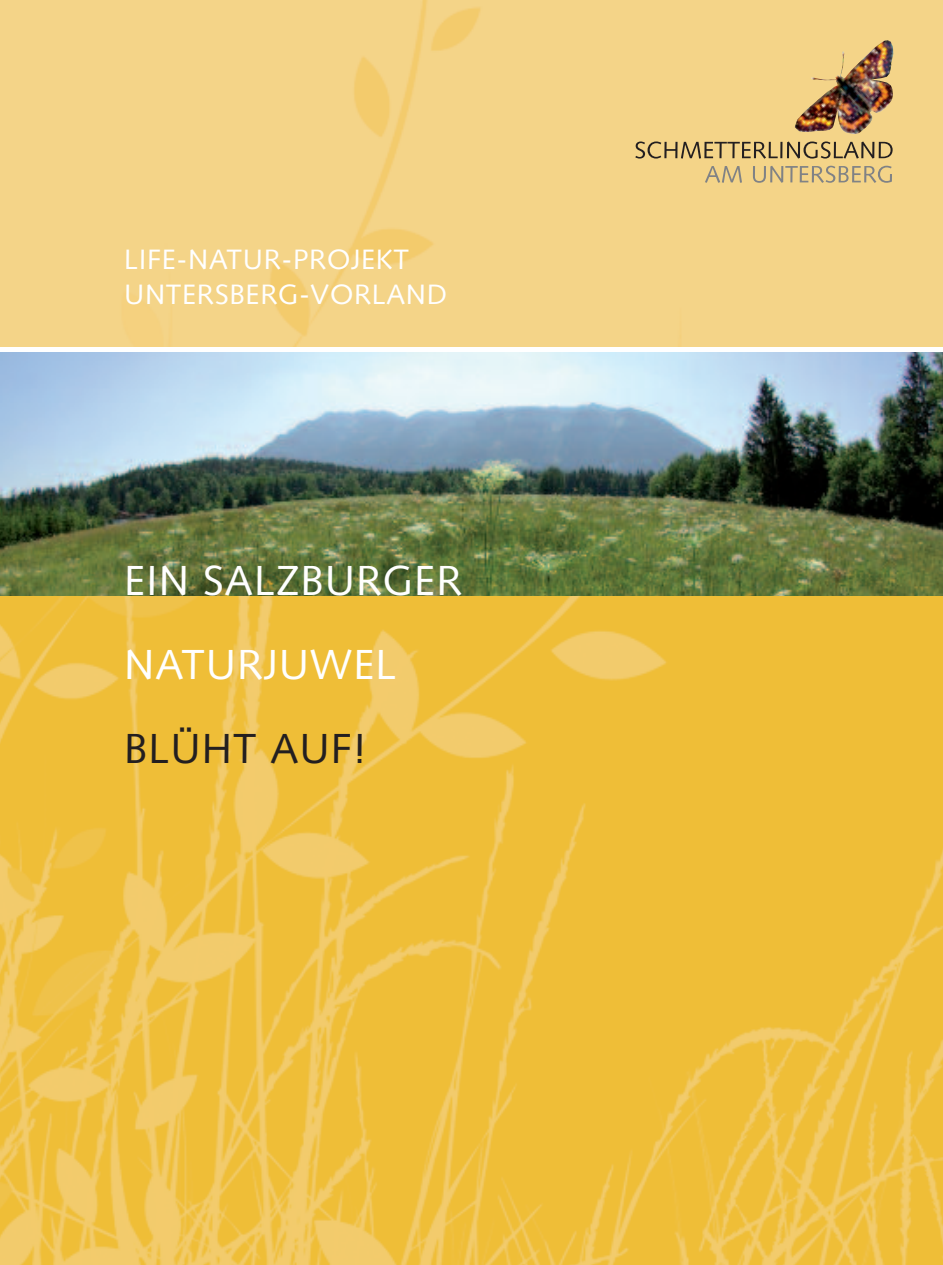
<style>
.page{position:relative;width:943px;height:1265px;background:#fff}
.page>*{position:absolute;margin:0;border:0;box-sizing:border-box;transform-origin:0 0}
.t1{font:42px/84px "Syntax";letter-spacing:.025em;color:#fff}
.t2{font:42px "Syntax";letter-spacing:.025em;color:#231f20}
.t3{font:28px/35px "Syntax";letter-spacing:.025em;color:#fff}
</style>
<div class="page">
<div style="left:0;top:0;width:943px;height:347px;background:#f4d488"></div>
<img style="left:0;top:352px;width:943px;height:913px">
<svg style="left:635px;top:142px;width:257px;height:17px;background:#b8a06a"></svg>
<svg style="left:705px;top:166px;width:37px;height:17px"></svg>
<svg style="left:753px;top:166px;width:139px;height:17px;background:#cfb986"></svg>
<img style="left:794px;top:40px;width:99px;height:94px">
<p class="t3" style="left:124px;top:244px;width:324px">LIFE-NATUR-PROJEKT<br>UNTERSBERG-VORLAND</p>
<h1 class="t1" style="left:124px;top:542px;width:339px">EIN SALZBURGER<br>NATURJUWEL</h1>
<h1 class="t2" style="left:124px;top:732px;width:244px">BLÜHT AUF!</h1>
</div>
